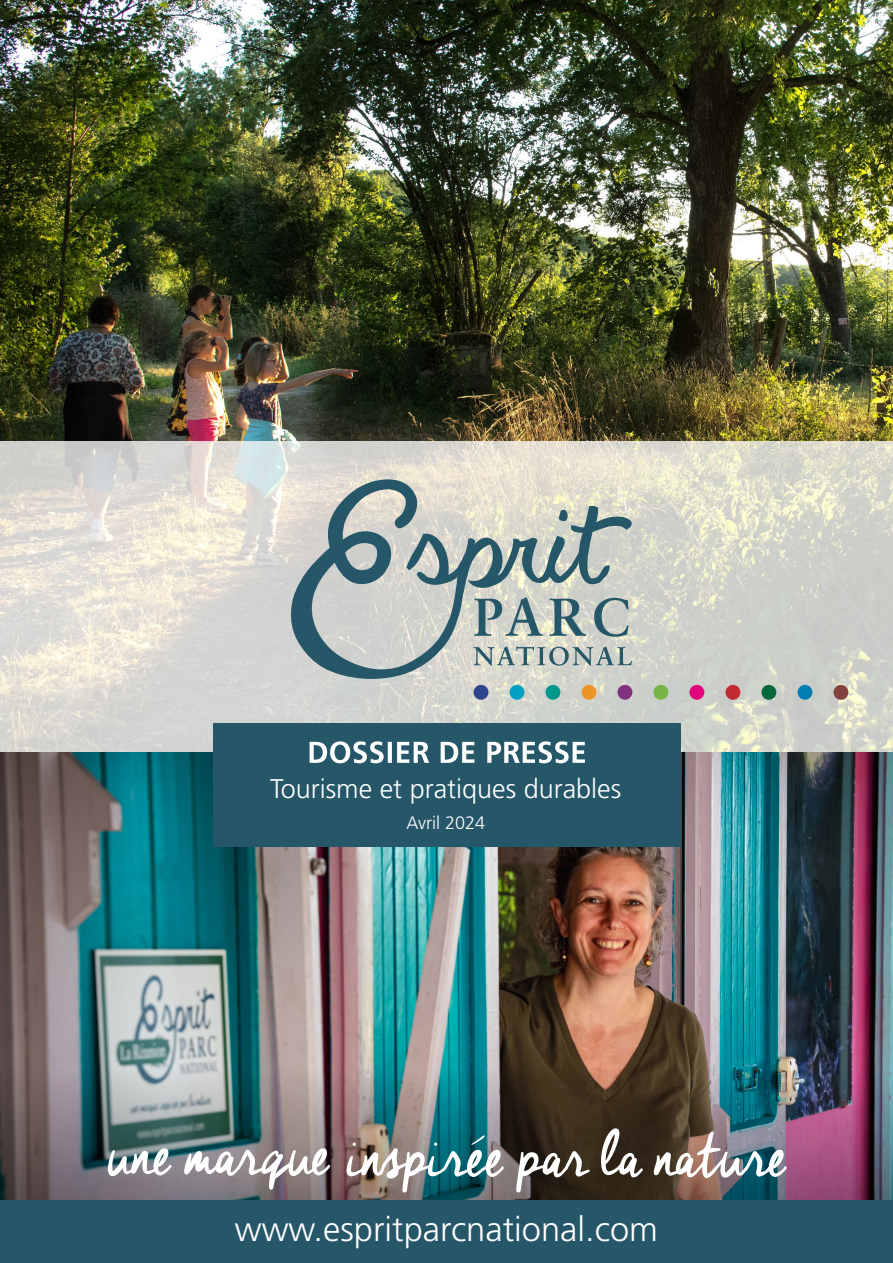
<style>
.page{position:relative;width:893px;height:1263px;background:#fff}
.page>*{position:absolute;margin:0;border:0;box-sizing:border-box;transform-origin:0 0}
.t1{font:300 34.5px "Frutiger LT Std";color:#fff}
.t2{font:300 27px "Frutiger LT Std";color:#fff}
.t3{font:300 18px "Frutiger LT Std";color:#fff}
</style>
<div class="page">
<img style="left:0;top:0;width:893px;height:1062px">
<svg style="left:0;top:442px;width:893px;height:310px;background:#dad9d1"></svg>
<div style="left:213px;top:723px;width:468px;height:123px;background:#265769"></div>
<svg style="left:310px;top:741px;width:275px;height:22px"></svg>
<div style="left:509px;top:685px;width:15px;height:15px;background:#009fc4;border-radius:50%"></div>
<div style="left:474px;top:685px;width:14px;height:15px;background:#2f448f;border-radius:50%"></div>
<div style="left:545px;top:685px;width:15px;height:15px;background:#00988b;border-radius:50%"></div>
<div style="left:581px;top:685px;width:15px;height:15px;background:#ed9429;border-radius:50%"></div>
<div style="left:617px;top:685px;width:15px;height:15px;background:#823281;border-radius:50%"></div>
<div style="left:653px;top:685px;width:15px;height:15px;background:#76b546;border-radius:50%"></div>
<div style="left:689px;top:685px;width:15px;height:15px;background:#e4027d;border-radius:50%"></div>
<div style="left:725px;top:685px;width:15px;height:15px;background:#c22931;border-radius:50%"></div>
<div style="left:761px;top:685px;width:15px;height:15px;background:#05673b;border-radius:50%"></div>
<div style="left:797px;top:685px;width:15px;height:15px;background:#007db3;border-radius:50%"></div>
<div style="left:833px;top:685px;width:15px;height:15px;background:#84403f;border-radius:50%"></div>
<img style="left:0;top:1062px;width:893px;height:139px">
<div style="left:0;top:1201px;width:893px;height:62px;background:#265769"></div>
<svg style="left:108px;top:1148px;width:222px;height:42px"></svg>
<img style="left:346px;top:1128px;width:441px;height:64px">
<svg style="left:286px;top:479px;width:346px;height:200px;background:#b1bbb7"></svg>
<p class="t2" style="left:270px;top:774px;width:353px">Tourisme et pratiques durables</p>
<p class="t3" style="left:406px;top:812px;width:80px">Avril 2024</p>
<p class="t1" style="left:235px;top:1210px;width:425px">www.espritparcnational.com</p>
</div>
